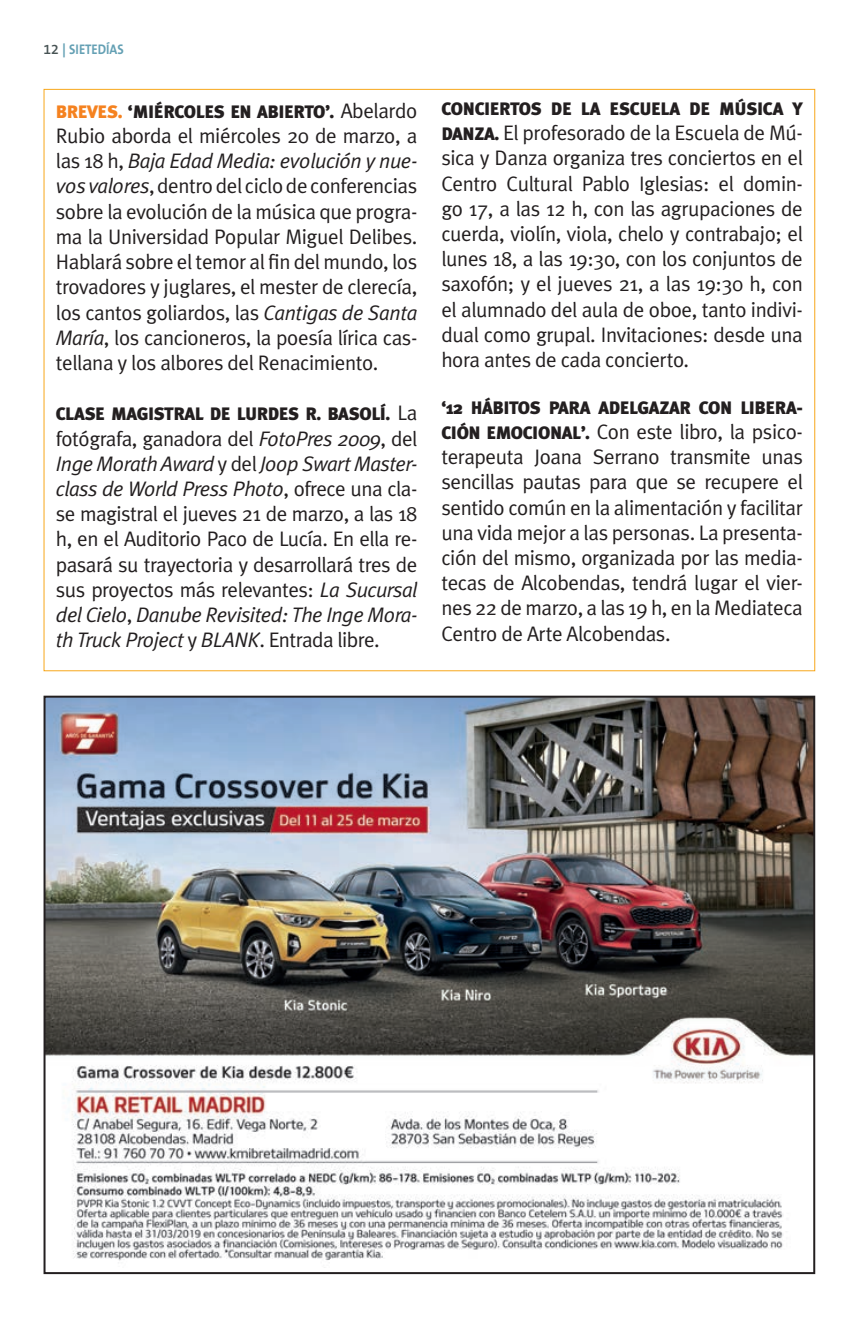
<style>
.page{position:relative;width:841px;height:1319px;background:#fff}
.page>*{position:absolute;margin:0;border:0;box-sizing:border-box;transform-origin:0 0}
.t1{font:21px/25.2px "Meta Plus Normal";letter-spacing:-.02em;color:#231f20;text-align:justify}
.t2{font:900 18px "Meta Plus";letter-spacing:-.02em;color:#231f20}
.t3{font:700 14px "The Sans B7";color:#64a0b4}
.s1{font-family:"The Sans B6";font-weight:600;color:#475354}
.s2{color:#f58220}
.s3{font-family:"Meta Plus Normal";font-weight:400;font-size:21px}
.s4{font-style:italic}
.s5{font-family:"Meta Plus";font-weight:900;font-size:18px}
</style>
<div class="page">
<img style="left:46px;top:698px;width:766px;height:565px">
<p class="t3" style="left:43px;top:42px;width:82px"><span class="s1">12</span> | SIETEDÍAS</p>
<p class="t2" style="left:56px;top:101px;width:363px"><span class="s2">BREVES.</span> ‘MIÉRCOLES EN ABIERTO’. <span class="s3">Abelardo</span></p>
<p class="t1" style="left:56px;top:123px;width:363px">Rubio aborda el miércoles 20 de marzo, a las 18 h, <span class="s4">Baja Edad Media: evolución y nue&shy;vos valores</span>, dentro del ciclo de conferencias sobre la evolución de la música que progra&shy;ma la Universidad Popular Miguel Delibes.<br>Hablará sobre el temor al fin del mundo, los trovadores y juglares, el mester de clerecía, los cantos goliardos, las <span class="s4">Cantigas de Santa María</span>, los cancioneros, la poesía lírica cas&shy;tellana y los albores del Renacimiento.</p>
<p class="t2" style="left:56px;top:403px;width:363px">CLASE MAGISTRAL DE LURDES R. BASOLÍ. <span class="s3">La</span></p>
<p class="t1" style="left:56px;top:425px;width:363px">fotógrafa, ganadora del <span class="s4">FotoPres 2009</span>, del <span class="s4">Inge Morath Award</span> y del <span class="s4">Joop Swart Master&shy;class de World Press Photo</span>, ofrece una cla&shy;se magistral el jueves 21 de marzo, a las 18 h, en el Auditorio Paco de Lucía. En ella re&shy;pasará su trayectoria y desarrollará tres de sus proyectos más relevantes: <span class="s4">La Sucursal del Cielo</span>, <span class="s4">Danube Revisited: The Inge Mora&shy;th Truck Project</span> y <span class="s4">BLANK</span>. Entrada libre.</p>
<p class="t2" style="left:441px;top:98px;width:363px">CONCIERTOS DE LA ESCUELA DE MÚSICA Y</p>
<p class="t1" style="left:441px;top:120px;width:363px"><span class="s5">DANZA.</span> El profesorado de la Escuela de Mú&shy;sica y Danza organiza tres conciertos en el Centro Cultural Pablo Iglesias: el domin&shy;go 17, a las 12 h, con las agrupaciones de cuerda, violín, viola, chelo y contrabajo; el lunes 18, a las 19:30, con los conjuntos de saxofón; y el jueves 21, a las 19:30 h, con el alumnado del aula de oboe, tanto indivi&shy;dual como grupal. Invitaciones: desde una hora antes de cada concierto.</p>
<p class="t2" style="left:441px;top:397px;width:363px">‘12 HÁBITOS PARA ADELGAZAR CON LIBERA-</p>
<p class="t1" style="left:441px;top:419px;width:363px"><span class="s5">CIÓN EMOCIONAL’.</span> Con este libro, la psico&shy;terapeuta Joana Serrano transmite unas sencillas pautas para que se recupere el sentido común en la alimentación y facilitar una vida mejor a las personas. La presenta&shy;ción del mismo, organizada por las media&shy;tecas de Alcobendas, tendrá lugar el vier&shy;nes 22 de marzo, a las 19 h, en la Mediateca Centro de Arte Alcobendas.</p>
</div>
